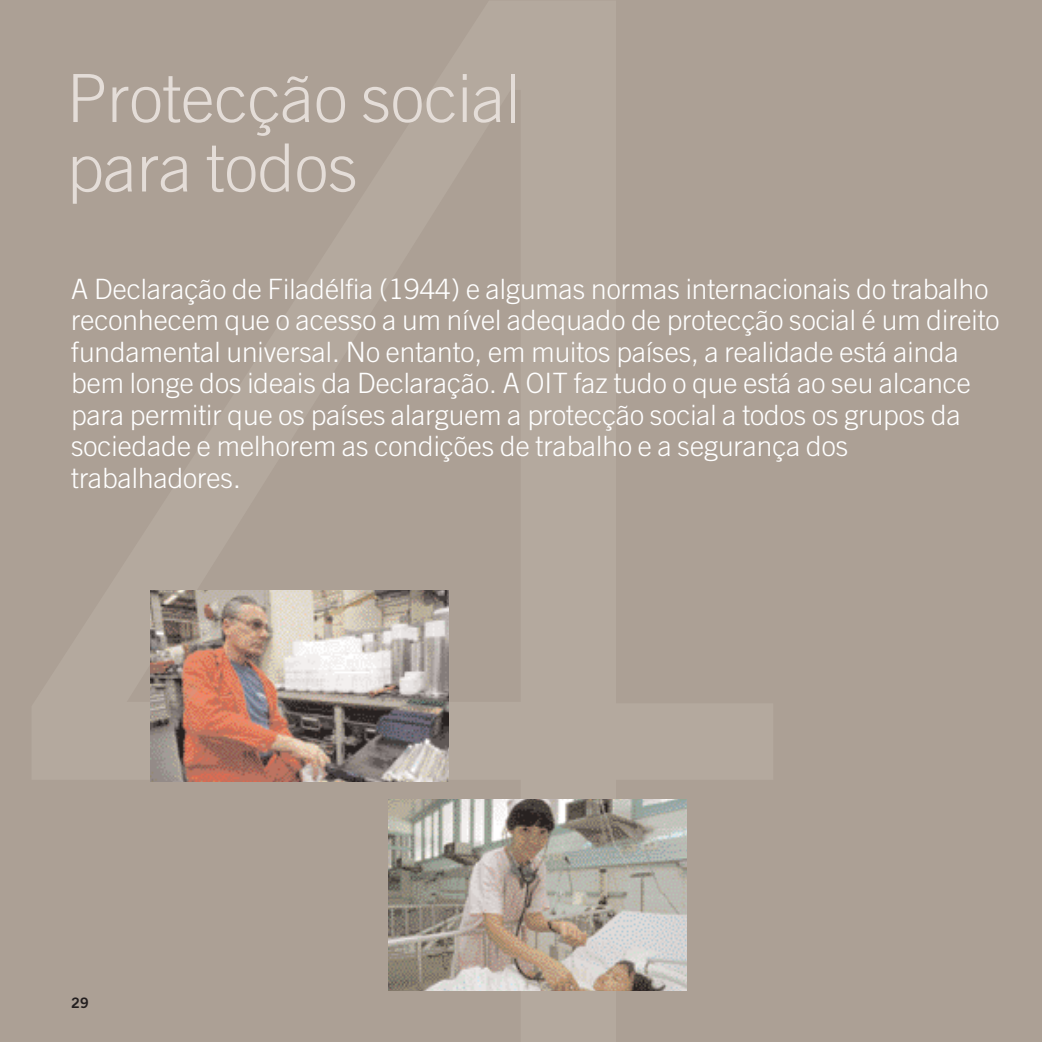
<style>
.page{position:relative;width:1042px;height:1042px;background:#aca095}
.page>*{position:absolute;margin:0;border:0;box-sizing:border-box;transform-origin:0 0}
.t1{font:300 66.5px/69.5px "Trade Gothic";color:#e4ddd8}
.t2{font:300 28px/31.5px "Trade Gothic";color:#fff}
.t3{font:14.35px "Trade Gothic Bold Two";color:#231f20}
</style>
<div class="page">
<img style="left:389px;top:799px;width:297px;height:191px">
<img style="left:151px;top:591px;width:297px;height:191px">
<p class="t1" style="left:67px;top:69px;width:455px">Protecção social para todos</p>
<p class="t2" style="left:71px;top:275px;width:930px">A Declaração de Filadélfia (1944) e algumas normas internacionais do trabalho reconhecem que o acesso a um nível adequado de protecção social é um direito fundamental universal. No entanto, em muitos países, a realidade está ainda bem longe dos ideais da Declaração. A OIT faz tudo o que está ao seu alcance para permitir que os países alarguem a protecção social a todos os grupos da sociedade e melhorem as condições de trabalho e a segurança dos trabalhadores.</p>
<p class="t3" style="left:71px;top:997px;width:19px">29</p>
</div>
